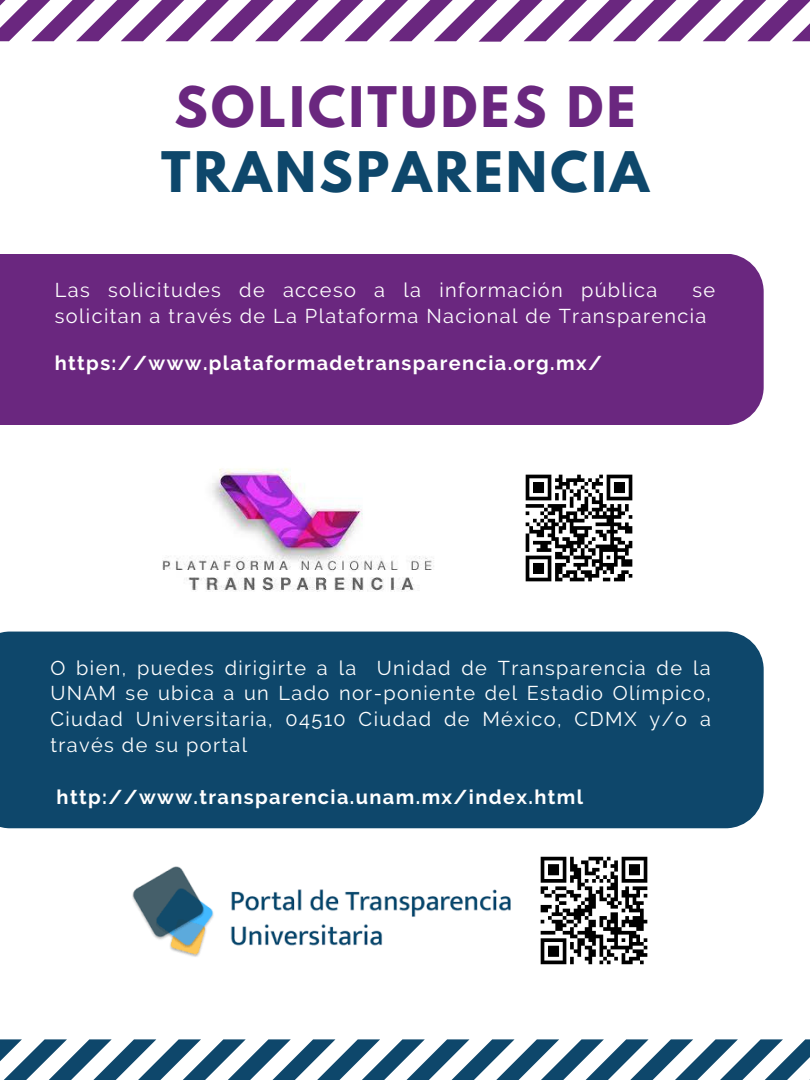
<style>
.page{position:relative;width:810px;height:1080px;background:#fff}
.page>*{position:absolute;margin:0;border:0;box-sizing:border-box;transform-origin:0 0}
.t1{font:700 49.5px "League Spartan";letter-spacing:.07em;color:#6a277f}
.t2{font:700 49.5px "League Spartan";letter-spacing:.07em;color:#0e476b}
.t3{font:19.94px/25.8px "Raleway";letter-spacing:.07em;color:#fff}
.t4{font:700 19.94px "Raleway";letter-spacing:.07em;color:#fff}
</style>
<div class="page">
<svg style="left:0;top:0;width:810px;height:42px"></svg>
<svg style="left:0;top:1039px;width:810px;height:41px"></svg>
<div style="left:0;top:254px;width:764px;height:171px;background:#6a277f"></div>
<div style="left:0;top:632px;width:764px;height:196px;background:#0e476b"></div>
<img style="left:540px;top:856px;width:108px;height:109px">
<img style="left:525px;top:474px;width:108px;height:108px">
<img style="left:162px;top:468px;width:272px;height:124px">
<img style="left:132px;top:866px;width:379px;height:91px">
<h1 class="t1" style="left:174px;top:82px;width:463px">SOLICITUDES DE</h1>
<h1 class="t2" style="left:161px;top:147px;width:489px">TRANSPARENCIA</h1>
<p class="t3" style="left:55px;top:277px;width:604px">Las solicitudes de acceso a la información pública</p>
<p class="t3" style="left:55px;top:277px;width:662px;text-indent:638px">se solicitan a través de La Plataforma Nacional de Transparencia</p>
<p class="t4" style="left:55px;top:351px;width:549px">https://www.plataformadetransparencia.org.mx/</p>
<p class="t3" style="left:50px;top:655px;width:662px;text-align:justify">O bien, puedes dirigirte a la Unidad de Transparencia de la UNAM se ubica a un Lado nor-poniente del Estadio Olímpico, Ciudad Universitaria, 04510 Ciudad de México, CDMX y/o a través de su portal</p>
<p class="t4" style="left:57px;top:785px;width:528px">http://www.transparencia.unam.mx/index.html</p>
</div>
